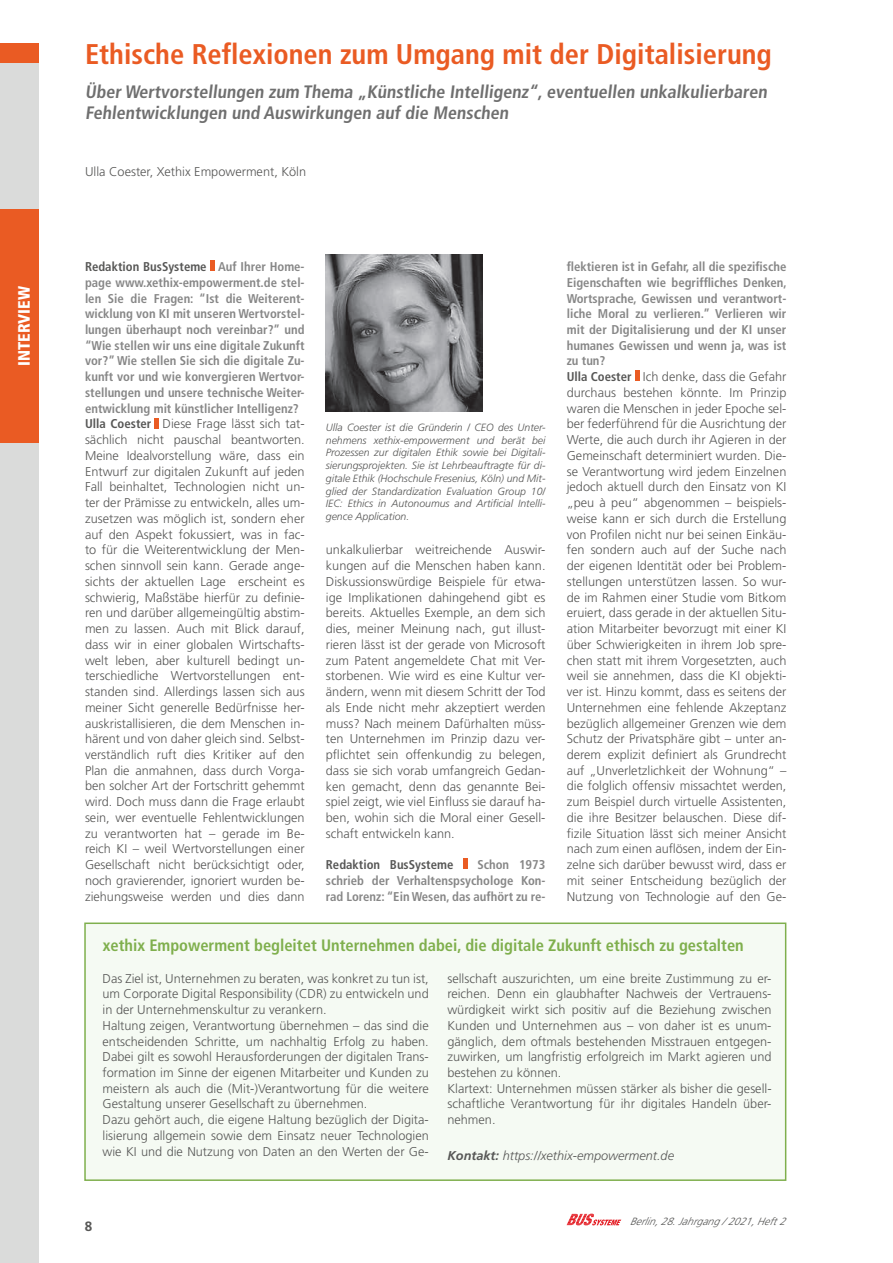
<style>
.page{position:relative;width:893px;height:1263px;background:#fff}
.page>*{position:absolute;margin:0;border:0;box-sizing:border-box;transform-origin:0 0}
.t1{font:700 condensed 28.5px "Frutiger";color:#ea5b23}
.t2{font:700 condensed 18px/21px "Frutiger";color:#6f6f6f}
.t3{font:700 condensed 16.5px "Frutiger";color:#7faf4d}
.t4{font:900 condensed 16.5px "Frutiger";color:#fff}
.t5{font:700 13.5px "Frutiger";color:#575756}
.t6{font:300 12.75px/15.8px "Frutiger";color:#575756}
.t7{font:700 condensed 12.75px/15.8px "Frutiger";color:#878787;text-align:justify}
.t8{font:italic 300 12.75px "Frutiger";color:#575756}
.t9{font:700 condensed 12.75px "Frutiger";color:#575756}
.t10{font:italic 300 10.5px/12.8px "Frutiger";color:#575756;text-align:justify}
.t11{font:italic 300 10.5px "Frutiger";color:#575756}
.s1{font-weight:700;font-stretch:condensed}
.s2{font-weight:700;font-stretch:condensed;color:#878787}
.s3{font-weight:700}
</style>
<div class="page">
<div style="left:0;top:49px;width:38px;height:1214px;background:#dadbda"></div>
<div style="left:0;top:43px;width:38px;height:20px;background:#ea5b23"></div>
<div style="left:0;top:209px;width:38px;height:234px;background:#ea5b23"></div>
<svg style="left:566px;top:1214px;width:55px;height:11px"></svg>
<div style="left:210px;top:260px;width:5px;height:11px;background:#ea5b23"></div>
<hr style="left:155px;top:418px;width:4px;height:10px;background:#ea5b23">
<div style="left:463px;top:858px;width:5px;height:11px;background:#ea5b23"></div>
<img style="left:326px;top:255px;width:156px;height:156px">
<hr style="left:635px;top:370px;width:4px;height:11px;background:#ea5b23">
<div style="left:85px;top:923px;width:701px;height:257px;background:#f5faf3"></div>
<div style="left:84px;top:923px;width:702px;height:258px;border:2px solid #7faf4d"></div>
<p class="t4" style="left:17px;top:366px;width:81px;rotate:-90deg">INTERVIEW</p>
<h1 class="t1" style="left:85px;top:43px;width:688px">Ethische Reflexionen zum Umgang mit der Digitalisierung</h1>
<h2 class="t2" style="left:85px;top:83px;width:686px">Über Wertvorstellungen zum Thema „Künstliche Intelligenz“, eventuellen unkalkulierbaren<br>Fehlentwicklungen und Auswirkungen auf die Menschen</h2>
<p class="t6" style="left:85px;top:165px;width:223px">Ulla Coester, Xethix Empowerment, Köln</p>
<p class="t6" style="left:85px;top:260px;width:221px"><span class="s1">Redaktion BusSysteme</span> <span class="s2">Auf Ihrer Home&shy;page www.xethix-empowerment.de stel&shy;len Sie die Fragen: “Ist die Weiterent&shy;wicklung von KI mit unseren Wertvorstel&shy;lungen überhaupt noch vereinbar?” und “Wie stellen wir uns eine digitale Zukunft vor?” Wie stellen Sie sich die digitale Zu&shy;kunft vor und wie konvergieren Wertvor&shy;stellungen und unsere technische Weiter&shy;entwicklung mit künstlicher Intelligenz?<br></span><span class="s1">Ulla Coester</span> Diese Frage lässt sich tat&shy;sächlich nicht pauschal beantworten.<br>Meine Idealvorstellung wäre, dass ein Entwurf zur digitalen Zukunft auf jeden Fall beinhaltet, Technologien nicht un&shy;ter der Prämisse zu entwickeln, alles um&shy;zusetzen was möglich ist, sondern eher auf den Aspekt fokussiert, was in fac&shy;to für die Weiterentwicklung der Men&shy;schen sinnvoll sein kann. Gerade ange&shy;sichts der aktuellen Lage erscheint es schwierig, Maßstäbe hierfür zu definie&shy;ren und darüber allgemeingültig abstim&shy;men zu lassen. Auch mit Blick darauf, dass wir in einer globalen Wirtschafts&shy;welt leben, aber kulturell bedingt un&shy;terschiedliche Wertvorstellungen ent&shy;standen sind. Allerdings lassen sich aus meiner Sicht generelle Bedürfnisse her&shy;auskristallisieren, die dem Menschen in&shy;härent und von daher gleich sind. Selbst&shy;verständlich ruft dies Kritiker auf den Plan die anmahnen, dass durch Vorga&shy;ben solcher Art der Fortschritt gehemmt wird. Doch muss dann die Frage erlaubt sein, wer eventuelle Fehlentwicklungen zu verantworten hat – gerade im Be&shy;reich KI – weil Wertvorstellungen einer Gesellschaft nicht berücksichtigt oder, noch gravierender, ignoriert wurden be&shy;ziehungsweise werden und dies dann</p>
<p class="t10" style="left:326px;top:422px;width:221px">Ulla Coester ist die Gründerin / CEO des Unter&shy;nehmens xethix-empowerment und berät bei Prozessen zur digitalen Ethik sowie bei Digitali&shy;sierungsprojekten. Sie ist Lehrbeauftragte für di&shy;gitale Ethik (Hochschule Fresenius, Köln) und Mit&shy;glied der Standardization Evaluation Group 10/ IEC: Ethics in Autonoumus and Artificial Intelli&shy;gence Application.</p>
<p class="t6" style="left:326px;top:543px;width:221px;text-align:justify">unkalkulierbar weitreichende Auswir&shy;kungen auf die Menschen haben kann.<br>Diskussionswürdige Beispiele für etwa&shy;ige Implikationen dahingehend gibt es bereits. Aktuelles Exemple, an dem sich dies, meiner Meinung nach, gut illust&shy;rieren lässt ist der gerade von Microsoft zum Patent angemeldete Chat mit Ver&shy;storbenen. Wie wird es eine Kultur ver&shy;ändern, wenn mit diesem Schritt der Tod als Ende nicht mehr akzeptiert werden muss? Nach meinem Dafürhalten müss&shy;ten Unternehmen im Prinzip dazu ver&shy;pflichtet sein offenkundig zu belegen, dass sie sich vorab umfangreich Gedan&shy;ken gemacht, denn das genannte Bei&shy;spiel zeigt, wie viel Einfluss sie darauf ha&shy;ben, wohin sich die Moral einer Gesell&shy;schaft entwickeln kann.</p>
<p class="t9" style="left:326px;top:860px;width:129px">Redaktion BusSysteme</p>
<p class="t7" style="left:326px;top:858px;width:221px;text-indent:151px">Schon 1973 schrieb der Verhaltenspsychologe Kon&shy;rad Lorenz: “Ein Wesen, das aufhört zu re-</p>
<p class="t6" style="left:567px;top:260px;width:222px"><span class="s2">flektieren ist in Gefahr, all die spezifische Eigenschaften wie begriffliches Denken, Wortsprache, Gewissen und verantwort&shy;liche Moral zu verlieren.” Verlieren wir mit der Digitalisierung und der KI unser humanes Gewissen und wenn ja, was ist zu tun?<br></span><span class="s1">Ulla Coester</span> Ich denke, dass die Gefahr durchaus bestehen könnte. Im Prinzip waren die Menschen in jeder Epoche sel&shy;ber federführend für die Ausrichtung der Werte, die auch durch ihr Agieren in der Gemeinschaft determiniert wurden. Die&shy;se Verantwortung wird jedem Einzelnen jedoch aktuell durch den Einsatz von KI „peu à peu“ abgenommen – beispiels&shy;weise kann er sich durch die Erstellung von Profilen nicht nur bei seinen Einkäu&shy;fen sondern auch auf der Suche nach der eigenen Identität oder bei Problem&shy;stellungen unterstützen lassen. So wur&shy;de im Rahmen einer Studie vom Bitkom eruiert, dass gerade in der aktuellen Situ&shy;ation Mitarbeiter bevorzugt mit einer KI über Schwierigkeiten in ihrem Job spre&shy;chen statt mit ihrem Vorgesetzten, auch weil sie annehmen, dass die KI objekti&shy;ver ist. Hinzu kommt, dass es seitens der Unternehmen eine fehlende Akzeptanz bezüglich allgemeiner Grenzen wie dem Schutz der Privatsphäre gibt – unter an&shy;derem explizit definiert als Grundrecht auf „Unverletzlichkeit der Wohnung“ – die folglich offensiv missachtet werden, zum Beispiel durch virtuelle Assistenten, die ihre Besitzer belauschen. Diese dif&shy;fizile Situation lässt sich meiner Ansicht nach zum einen auflösen, indem der Ein&shy;zelne sich darüber bewusst wird, dass er mit seiner Entscheidung bezüglich der Nutzung von Technologie auf den Ge-</p>
<p class="t3" style="left:103px;top:939px;width:642px">xethix Empowerment begleitet Unternehmen dabei, die digitale Zukunft ethisch zu gestalten</p>
<p class="t6" style="left:447px;top:971px;width:326px">sellschaft auszurichten, um eine breite Zustimmung zu er&shy;reichen. Denn ein glaubhafter Nachweis der Vertrauens&shy;würdigkeit wirkt sich positiv auf die Beziehung zwischen Kunden und Unternehmen aus – von daher ist es unum&shy;gänglich, dem oftmals bestehenden Misstrauen entgegen&shy;zuwirken, um langfristig erfolgreich im Markt agieren und bestehen zu können.<br>Klartext: Unternehmen müssen stärker als bisher die gesell&shy;schaftliche Verantwortung für ihr digitales Handeln über&shy;nehmen.</p>
<p class="t8" style="left:447px;top:1150px;width:228px"><span class="s3">Kontakt:</span> https://xethix-empowerment.de</p>
<p class="t6" style="left:103px;top:971px;width:328px">Das Ziel ist, Unternehmen zu beraten, was konkret zu tun ist, um Corporate Digital Responsibility (CDR) zu entwickeln und in der Unternehmenskultur zu verankern.<br>Haltung zeigen, Verantwortung übernehmen – das sind die entscheidenden Schritte, um nachhaltig Erfolg zu haben.<br>Dabei gilt es sowohl Herausforderungen der digitalen Trans&shy;formation im Sinne der eigenen Mitarbeiter und Kunden zu meistern als auch die (Mit-)Verantwortung für die weitere Gestaltung unserer Gesellschaft zu übernehmen.<br>Dazu gehört auch, die eigene Haltung bezüglich der Digita&shy;lisierung allgemein sowie dem Einsatz neuer Technologien wie KI und die Nutzung von Daten an den Werten der Ge-</p>
<p class="t5" style="left:85px;top:1221px;width:9px">8</p>
<p class="t11" style="left:630px;top:1217px;width:161px">Berlin,28.Jahrgang/ 2021,Heft2</p>
</div>
